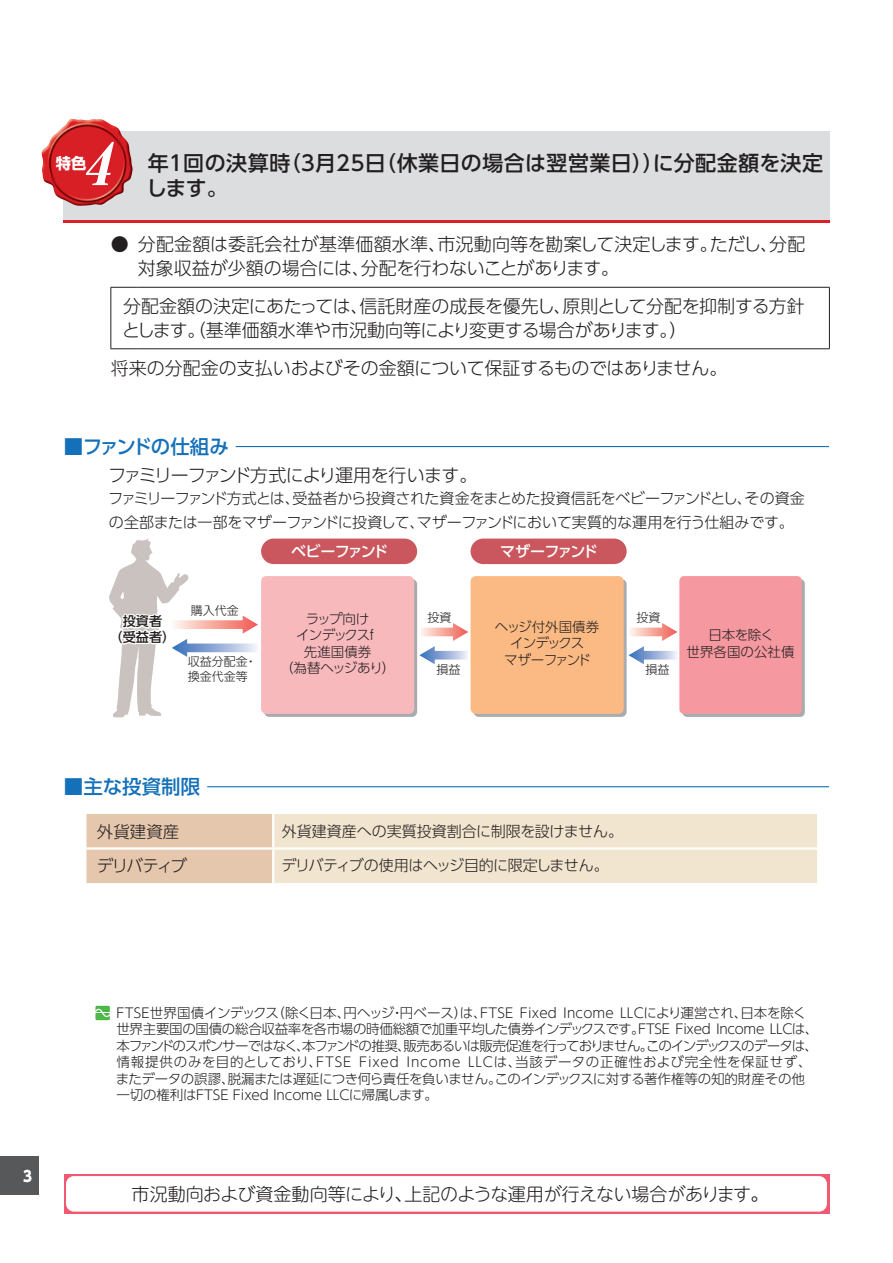
<style>
.page{position:relative;width:893px;height:1263px;background:#fff}
.page>*{position:absolute;margin:0;border:0;box-sizing:border-box;transform-origin:0 0}
.t1{font:italic 58.5px "Midashi Min Pr 5 MA31";color:#fff;scale:1.04 1}
.t2{font:500 21px/25.5px "UD Shin Go Pro";letter-spacing:.02em;color:#231f20}
.t3{font:500 19.5px "UD Shin Go Pro";letter-spacing:-.06em;color:#1471b9}
.t4{font:500 19.5px "UD Shin Go Pro";letter-spacing:-.005em;color:#1471b9}
.t5{font:300 18px/24px "UD Shin Go Pro";letter-spacing:-.01em;color:#231f20}
.t6{font:300 18px "UD Shin M Go Pro";letter-spacing:-.01em;color:#231f20}
.t7{font:300 18px "UD Shin Go Pro";letter-spacing:-.065em;color:#231f20}
.t8{font:300 16.5px "UD Shin Go Pro";letter-spacing:-.03em;color:#231f20}
.t9{font:700 15.3px "UD Shin Go Pro";color:#fff}
.t10{font:300 15px/24px "UD Shin Go Pro";letter-spacing:-.02em;color:#231f20}
.t11{font:300 15px "UD Shin Go Pro";color:#231f20}
.t12{font:500 15px "UD Shin Go Pro";letter-spacing:-.085em;color:#fff}
.t13{font:800 15px "UD Shin Go Pro";color:#fff;scale:.9 1}
.t14{font:300 13.5px/16.5px "UD Shin Go Pro";letter-spacing:-.025em;color:#231f20}
.t15{font:300 13.5px/16.5px "UD Shin Go Pro";letter-spacing:-.06em;color:#231f20;text-align:center}
.t16{font:300 13.5px/16.5px "UD Shin Go Pro";color:#231f20;text-align:center}
.t17{font:500 13.2px/15.8px "UD Shin Go Pro";color:#231f20;text-align:center}
.t18{font:300 12px/14.9px "UD Shin Go Pro";color:#231f20}
</style>
<div class="page">
<div style="left:0;top:1157px;width:38px;height:38px;background:#57585a"></div>
<div style="left:63px;top:131px;width:766px;height:92px;background:#dcdddf"></div>
<hr style="left:63px;top:220px;width:766px;height:3px;background:#da2128">
<img style="left:41px;top:119px;width:92px;height:87px">
<svg style="left:110px;top:287px;width:28px;height:1px"></svg>
<hr style="left:110px;top:288px;width:1px;height:60px;background:#231f20">
<hr style="left:138px;top:287px;width:692px;height:1px;background:#231f20">
<hr style="left:829px;top:288px;width:1px;height:60px;background:#231f20">
<svg style="left:110px;top:348px;width:28px;height:1px"></svg>
<hr style="left:138px;top:348px;width:692px;height:1px;background:#231f20">
<hr style="left:236px;top:446px;width:593px;height:1px;background:#1471b9">
<svg style="left:109px;top:539px;width:149px;height:178px"></svg>
<div style="left:264px;top:579px;width:153px;height:138px;background:linear-gradient(to right,#a9acaf,#aaacaf);border-radius:5px"></div>
<div style="left:261px;top:576px;width:153px;height:138px;background:#f8b9bd;border-radius:5px"></div>
<div style="left:474px;top:579px;width:153px;height:138px;background:#a9acaf;border-radius:5px"></div>
<div style="left:471px;top:576px;width:153px;height:138px;background:#fbba83;border-radius:5px"></div>
<div style="left:682px;top:579px;width:123px;height:138px;background:#a9acaf;border-radius:5px"></div>
<div style="left:679px;top:576px;width:123px;height:138px;background:#f5989f;border-radius:5px"></div>
<svg style="left:419px;top:623px;width:49px;height:41px"></svg>
<svg style="left:628px;top:623px;width:49px;height:41px"></svg>
<div style="left:261px;top:539px;width:156px;height:25px;background:#c9575d;border-radius:13px"></div>
<div style="left:471px;top:539px;width:156px;height:25px;background:#c9575d;border-radius:13px"></div>
<hr style="left:207px;top:786px;width:622px;height:1px;background:#1471b9">
<svg style="left:86px;top:814px;width:731px;height:69px;background:#eeddc6"></svg>
<hr style="left:272px;top:814px;width:2px;height:33px;background:#fff">
<hr style="left:86px;top:847px;width:187px;height:3px;background:#fff">
<hr style="left:273px;top:847px;width:544px;height:3px;background:#fff">
<hr style="left:272px;top:850px;width:2px;height:33px;background:#fff">
<div style="left:95px;top:1006px;width:15px;height:14px;background:#4cb848"></div>
<svg style="left:95px;top:1009px;width:15px;height:8px"></svg>
<svg style="left:64px;top:1174px;width:765px;height:39px;background:#f27085"></svg>
<div style="left:66px;top:1176px;width:761px;height:35px;background:#fff;border-radius:8px"></div>
<h1 class="t1" style="left:80px;top:118px;width:49px">4</h1>
<h2 class="t2" style="left:146px;top:149px;width:678px">年１回の決算時（３月25日（休業日の場合は翌営業日））に分配金額を決定します。</h2>
<h3 class="t5" style="left:138px;top:231px;width:669px;text-indent:-27px">● 分配金額は委託会社が基準価額水準、市況動向等を勘案して決定します。ただし、分配対象収益が少額の場合には、分配を行わないことがあります。</h3>
<h3 class="t5" style="left:122px;top:293px;width:684px">分配金額の決定にあたっては､信託財産の成長を優先し､原則として分配を抑制する方針とします。（基準価額水準や市況動向等により変更する場合があります。）</h3>
<h3 class="t5" style="left:111px;top:356px;width:618px">将来の分配金の支払いおよびその金額について保証するものではありません。</h3>
<p class="t9" style="left:56px;top:150px;width:32px">特色</p>
<h3 class="t3" style="left:64px;top:431px;width:166px">■ファンドの仕組み</h3>
<h3 class="t7" style="left:108px;top:461px;width:371px">ファミリーファンド方式により運用を行います。</h3>
<p class="t10" style="left:108px;top:485px;width:698px">ファミリーファンド方式とは、受益者から投資された資金をまとめた投資信託をベビーファンドとし、その資金の全部または一部をマザーファンドに投資して、マザーファンドにおいて実質的な運用を行う仕組みです。</p>
<p class="t17" style="left:110px;top:613px;width:67px">投資者<br>（受益者）</p>
<p class="t18" style="left:191px;top:602px;width:49px">購入代金</p>
<p class="t18" style="left:188px;top:654px;width:70px">収益分配金・換金代金等</p>
<p class="t12" style="left:291px;top:539px;width:99px">ベビーファンド</p>
<p class="t12" style="left:500px;top:539px;width:99px">マザーファンド</p>
<p class="t15" style="left:280px;top:610px;width:117px">ラップ向け<br>インデックスｆ<br>先進国債券<br>（為替ヘッジあり）</p>
<p class="t15" style="left:495px;top:618px;width:106px">ヘッジ付外国債券インデックス<br>マザーファンド</p>
<p class="t16" style="left:687px;top:626px;width:109px">日本を除く<br>世界各国の公社債</p>
<p class="t18" style="left:427px;top:609px;width:25px">投資</p>
<p class="t18" style="left:636px;top:609px;width:25px">投資</p>
<p class="t18" style="left:436px;top:662px;width:25px">損益</p>
<p class="t18" style="left:645px;top:662px;width:25px">損益</p>
<h3 class="t4" style="left:64px;top:771px;width:138px">■主な投資制限</h3>
<p class="t8" style="left:97px;top:818px;width:84px">外貨建資産</p>
<p class="t11" style="left:282px;top:819px;width:343px">外貨建資産への実質投資割合に制限を設けません。</p>
<p class="t8" style="left:97px;top:852px;width:92px">デリバティブ</p>
<p class="t10" style="left:282px;top:853px;width:329px">デリバティブの使用はヘッジ目的に限定しません。</p>
<p class="t13" style="left:23px;top:1163px;width:11px">3</p>
<p class="t14" style="left:114px;top:1004px;width:706px">ＦＴＳＥ世界国債インデックス（除く日本、円ヘッジ・円ベース）は、FTSE Fixed Income LLCにより運営され、日本を除く世界主要国の国債の総合収益率を各市場の時価総額で加重平均した債券インデックスです。FTSE Fixed Income LLCは、本ファンドのスポンサーではなく、本ファンドの推奨、販売あるいは販売促進を行っておりません。このインデックスのデータは、情報提供のみを目的としており、FTSE Fixed Income LLCは、当該データの正確性および完全性を保証せず、またデータの誤謬、脱漏または遅延につき何ら責任を負いません。このインデックスに対する著作権等の知的財産その他一切の権利はFTSE Fixed Income LLCに帰属します。</p>
<h3 class="t6" style="left:132px;top:1179px;width:638px">市況動向および資金動向等により、上記のような運用が行えない場合があります。</h3>
</div>
